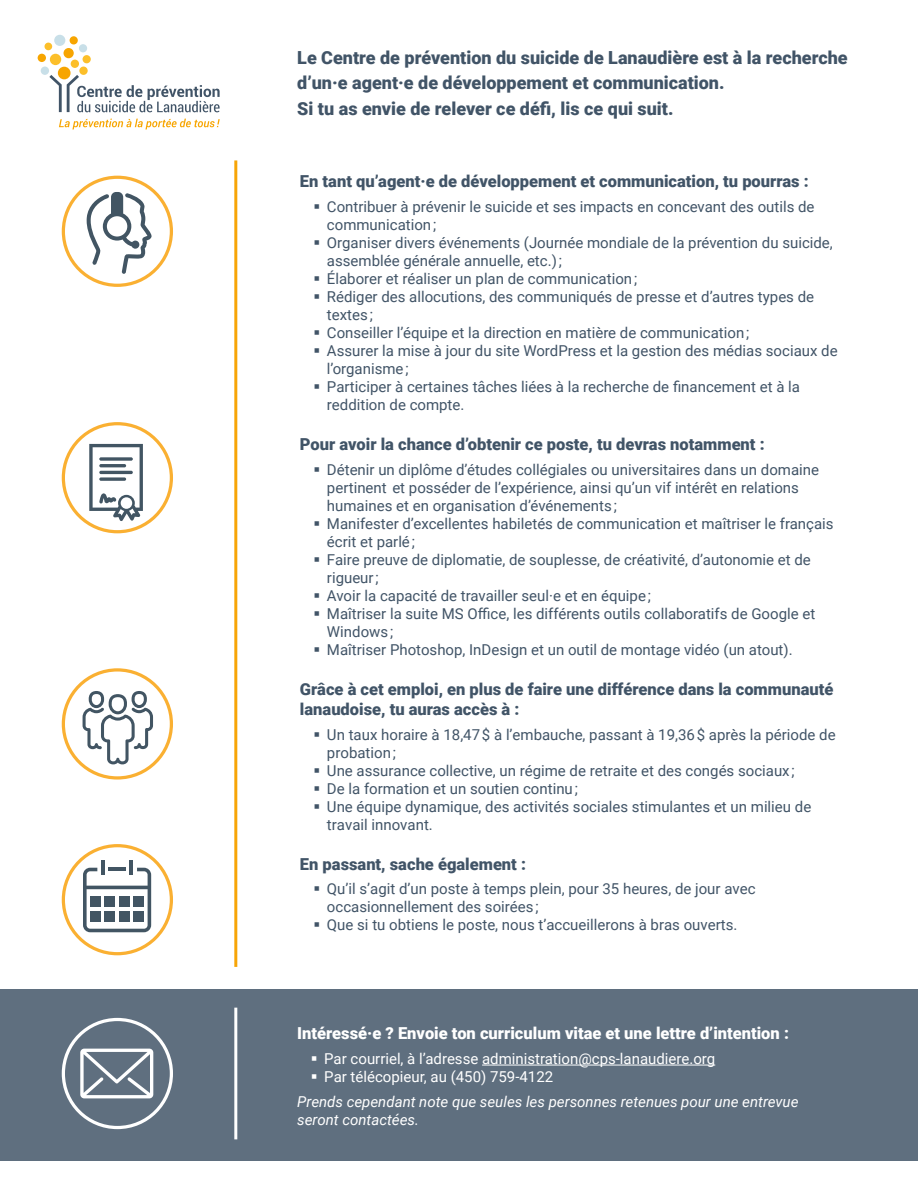
<style>
.page{position:relative;width:918px;height:1188px;background:#fff}
.page>*{position:absolute;margin:0;border:0;box-sizing:border-box;transform-origin:0 0}
.t1{font:900 18px/25.5px "Roboto";color:#415467}
.t2{font:900 16.5px/19.8px "Roboto";color:#415467}
.t3{font:900 16.5px "Roboto";color:#fff}
.t4{font:15px/18px "Roboto";color:#415467}
.t5{font:15px/18px "Roboto";color:#fff}
.t6{font:italic 15px/18px "Roboto";color:#fff}
</style>
<div class="page">
<div style="left:0;top:989px;width:918px;height:172px;background:#5f6f7f"></div>
<svg style="left:49px;top:75px;width:171px;height:37px"></svg>
<div style="left:58px;top:67px;width:13px;height:12px;background:#f7a500;border-radius:50%"></div>
<div style="left:79px;top:67px;width:9px;height:8px;background:#fcbf2a;border-radius:50%"></div>
<div style="left:41px;top:67px;width:8px;height:8px;background:#c8dfe8;border-radius:50%"></div>
<div style="left:45px;top:43px;width:7px;height:7px;background:#fcbf2a;border-radius:50%"></div>
<div style="left:50px;top:54px;width:11px;height:11px;background:#fcbf2a;border-radius:50%"></div>
<div style="left:71px;top:60px;width:8px;height:8px;background:#fcbf2a;border-radius:50%"></div>
<div style="left:38px;top:54px;width:8px;height:8px;background:#f7a500;border-radius:50%"></div>
<div style="left:64px;top:48px;width:10px;height:10px;background:#f7a500;border-radius:50%"></div>
<div style="left:54px;top:35px;width:11px;height:11px;background:#c8dfe8;border-radius:50%"></div>
<div style="left:70px;top:36px;width:8px;height:8px;background:#f7a500;border-radius:50%"></div>
<div style="left:79px;top:44px;width:8px;height:8px;background:#c8dfe8;border-radius:50%"></div>
<div style="left:83px;top:55px;width:8px;height:8px;background:#fcbf2a;border-radius:50%"></div>
<svg style="left:59px;top:119px;width:161px;height:10px"></svg>
<hr style="left:234px;top:160px;width:3px;height:807px;background:#f7a508">
<hr style="left:234px;top:1008px;width:3px;height:131px;background:#fff">
<div style="left:62px;top:176px;width:111px;height:111px;border:3px solid #fab032;border-radius:50%"></div>
<svg style="left:87px;top:192px;width:65px;height:82px"></svg>
<div style="left:62px;top:844px;width:111px;height:111px;border:3px solid #fab032;border-radius:50%"></div>
<hr style="left:101px;top:861px;width:4px;height:14px;background:#425563">
<hr style="left:130px;top:861px;width:3px;height:14px;background:#425563">
<svg style="left:83px;top:868px;width:68px;height:64px"></svg>
<div style="left:62px;top:1018px;width:111px;height:111px;border:3px solid #fff;border-radius:50%"></div>
<svg style="left:80px;top:1049px;width:73px;height:49px"></svg>
<svg style="left:83px;top:691px;width:70px;height:73px"></svg>
<div style="left:62px;top:668px;width:111px;height:112px;border:3px solid #fab032;border-radius:50%"></div>
<div style="left:62px;top:422px;width:111px;height:111px;border:3px solid #fab032;border-radius:50%"></div>
<svg style="left:89px;top:444px;width:54px;height:77px"></svg>
<hr style="left:482px;top:1065px;width:233px;height:1px;background:#fff">
<p class="t1" style="left:297px;top:44px;width:552px">Le Centre de prévention du suicide de Lanaudière est à la recherche d’un·e agent·e de développement et communication.<br>Si tu as envie de relever ce défi, lis ce qui suit.</p>
<p class="t2" style="left:300px;top:171px;width:510px">En tant qu’agent·e de développement et communication, tu pourras :</p>
<p class="t4" style="left:327px;top:197px;width:512px">Contribuer à prévenir le suicide et ses impacts en concevant des outils de communication ;<br>Organiser divers événements (Journée mondiale de la prévention du suicide, assemblée générale annuelle, etc.) ;<br>Élaborer et réaliser un plan de communication ;<br>Rédiger des allocutions, des communiqués de presse et d’autres types de textes ;<br>Conseiller l’équipe et la direction en matière de communication ;<br>Assurer la mise à jour du site WordPress et la gestion des médias sociaux de l’organisme ;<br>Participer à certaines tâches liées à la recherche de financement et à la reddition de compte.</p>
<p class="t2" style="left:300px;top:434px;width:466px">Pour avoir la chance d’obtenir ce poste, tu devras notamment :</p>
<p class="t4" style="left:327px;top:460px;width:508px">Détenir un diplôme d’études collégiales ou universitaires dans un domaine pertinent et posséder de l’expérience, ainsi qu’un vif intérêt en relations humaines et en organisation d’événements ;<br>Manifester d’excellentes habiletés de communication et maîtriser le français écrit et parlé ;<br>Faire preuve de diplomatie, de souplesse, de créativité, d’autonomie et de rigueur ;<br>Avoir la capacité de travailler seul·e et en équipe ;<br>Maîtriser la suite MS Office, les différents outils collaboratifs de Google et Windows ;<br>Maîtriser Photoshop, InDesign et un outil de montage vidéo (un atout).</p>
<p class="t2" style="left:300px;top:679px;width:535px">Grâce à cet emploi, en plus de faire une différence dans la communauté lanaudoise, tu auras accès à :</p>
<p class="t4" style="left:327px;top:725px;width:510px">Un taux horaire à 18,47 $ à l’embauche, passant à 19,36 $ après la période de probation ;<br>Une assurance collective, un régime de retraite et des congés sociaux ;<br>De la formation et un soutien continu ;<br>Une équipe dynamique, des activités sociales stimulantes et un milieu de travail innovant.</p>
<p class="t2" style="left:300px;top:853px;width:228px">En passant, sache également :</p>
<p class="t4" style="left:327px;top:879px;width:430px">Qu’il s’agit d’un poste à temps plein, pour 35 heures, de jour avec occasionnellement des soirées ;<br>Que si tu obtiens le poste, nous t’accueillerons à bras ouverts.</p>
<p class="t3" style="left:297px;top:1022px;width:493px">Intéressé·e ? Envoie ton curriculum vitae et une lettre d’intention :</p>
<p class="t5" style="left:324px;top:1049px;width:392px">Par courriel, à l’adresse administration@cps-lanaudiere.org<br>Par télécopieur, au (450) 759-4122</p>
<p class="t6" style="left:297px;top:1092px;width:503px">Prends cependant note que seules les personnes retenues pour une entrevue seront contactées.</p>
</div>
